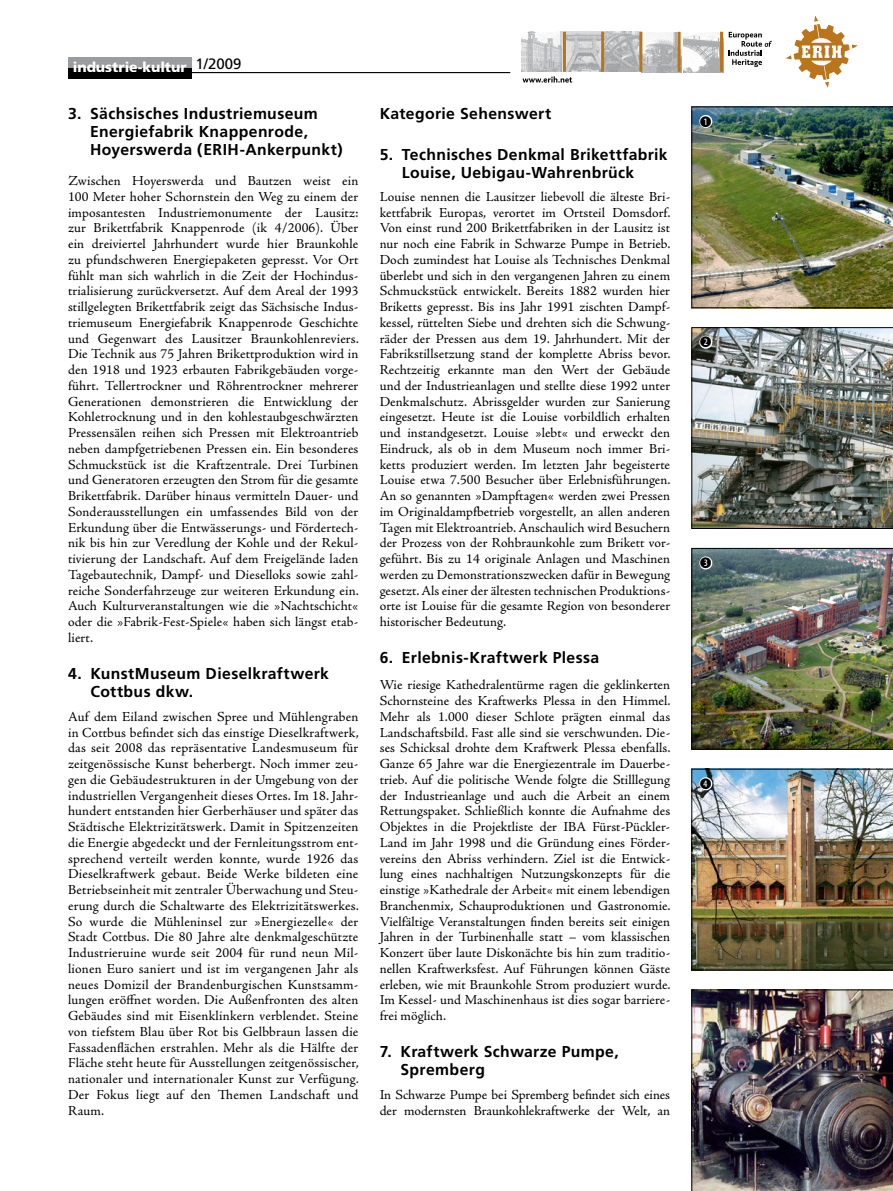
<style>
.page{position:relative;width:893px;height:1191px;background:#fff}
.page>*{position:absolute;margin:0;border:0;box-sizing:border-box;transform-origin:0 0}
.t1{font:700 15.75px/18px "Frutiger";letter-spacing:.025em;color:#000}
.t2{font:15px "Combi Numerals Solid";color:#000}
.t3{font:900 13.95px "Frutiger";color:#fff}
.t4{font:13.8px/15.8px "Adobe Jenson Pro";letter-spacing:.005em;color:#000;text-align:justify}
</style>
<div class="page">
<svg style="left:785px;top:16px;width:73px;height:72px"></svg>
<img style="left:522px;top:32px;width:198px;height:40px">
<hr style="left:563px;top:32px;width:3px;height:40px;background:#ba751c">
<hr style="left:601px;top:32px;width:3px;height:40px;background:#ba751c">
<hr style="left:639px;top:32px;width:3px;height:40px;background:#ba751c">
<hr style="left:678px;top:32px;width:3px;height:40px;background:#ba751c">
<hr style="left:720px;top:32px;width:3px;height:40px;background:#ba751c">
<svg style="left:728px;top:32px;width:44px;height:35px"></svg>
<svg style="left:522px;top:76px;width:50px;height:7px"></svg>
<img style="left:691px;top:106px;width:202px;height:202px">
<img style="left:691px;top:327px;width:202px;height:202px">
<img style="left:691px;top:548px;width:202px;height:201px">
<img style="left:691px;top:769px;width:202px;height:201px">
<img style="left:691px;top:989px;width:202px;height:202px">
<div style="left:68px;top:57px;width:123px;height:11px;background:#9b9c9e"></div>
<div style="left:68px;top:68px;width:123px;height:11px;background:#000"></div>
<hr style="left:68px;top:72px;width:442px;height:1px;background:#000">
<p class="t3" style="left:73px;top:58px;width:170px">industrie-kultur <sup>1/2009</sup></p>
<p class="t1" style="left:90px;top:104px;width:254px;text-indent:-22px">3. Sächsisches Industriemuseum<br>Energiefabrik Knappenrode,<br>Hoyerswerda (ERIH-Ankerpunkt)</p>
<p class="t4" style="left:68px;top:173px;width:292px">Zwischen Hoyerswerda und Bautzen weist ein 100 Meter hoher Schornstein den Weg zu einem der imposantesten Industriemonumente der Lausitz: zur Brikettfabrik Knappenrode (ik 4/2006). Über ein dreiviertel Jahrhundert wurde hier Braunkohle zu pfundschweren Energiepaketen gepresst. Vor Ort fühlt man sich wahrlich in die Zeit der Hochindus&shy;trialisierung zurückversetzt. Auf dem Areal der 1993 stillgelegten Brikettfabrik zeigt das Sächsische Indus&shy;triemuseum Energiefabrik Knappenrode Geschichte und Gegenwart des Lausitzer Braunkohlenreviers.<br>Die Technik aus 75 Jahren Brikettproduktion wird in den 1918 und 1923 erbauten Fabrikgebäuden vorge&shy;führt. Tellertrockner und Röhrentrockner mehrerer Generationen demonstrieren die Entwicklung der Kohletrocknung und in den kohlestaubgeschwärzten Pressensälen reihen sich Pressen mit Elektroantrieb neben dampfgetriebenen Pressen ein. Ein besonderes Schmuckstück ist die Kraftzentrale. Drei Turbinen und Generatoren erzeugten den Strom für die gesamte Brikettfabrik. Darüber hinaus vermitteln Dauer- und Sonderausstellungen ein umfassendes Bild von der Erkundung über die Entwässerungs- und Fördertech&shy;nik bis hin zur Veredlung der Kohle und der Rekul&shy;tivierung der Landschaft. Auf dem Freigelände laden Tagebautechnik, Dampf- und Dieselloks sowie zahl&shy;reiche Sonderfahrzeuge zur weiteren Erkundung ein.<br>Auch Kulturveranstaltungen wie die »Nachtschicht« oder die »Fabrik-Fest-Spiele« haben sich längst etab&shy;liert.</p>
<p class="t1" style="left:90px;top:664px;width:240px;text-indent:-22px">4. KunstMuseum Dieselkraftwerk<br>Cottbus dkw.</p>
<p class="t4" style="left:68px;top:709px;width:292px">Auf dem Eiland zwischen Spree und Mühlengraben in Cottbus befindet sich das einstige Dieselkraftwerk, das seit 2008 das repräsentative Landesmuseum für zeitgenössische Kunst beherbergt. Noch immer zeu&shy;gen die Gebäudestrukturen in der Umgebung von der industriellen Vergangenheit dieses Ortes. Im 18. Jahr&shy;hundert entstanden hier Gerberhäuser und später das Städtische Elektrizitätswerk. Damit in Spitzenzeiten die Energie abgedeckt und der Fernleitungsstrom ent&shy;sprechend verteilt werden konnte, wurde 1926 das Dieselkraftwerk gebaut. Beide Werke bildeten eine Betriebseinheit mit zentraler Überwachung und Steu&shy;erung durch die Schaltwarte des Elektrizitätswerkes.<br>So wurde die Mühleninsel zur »Energiezelle« der Stadt Cottbus. Die 80 Jahre alte denkmalgeschützte Industrieruine wurde seit 2004 für rund neun Mil&shy;lionen Euro saniert und ist im vergangenen Jahr als neues Domizil der Brandenburgischen Kunstsamm&shy;lungen eröffnet worden. Die Außenfronten des alten Gebäudes sind mit Eisenklinkern verblendet. Steine von tiefstem Blau über Rot bis Gelbbraun lassen die Fassadenflächen erstrahlen. Mehr als die Hälfte der Fläche steht heute für Ausstellungen zeitgenössischer, nationaler und internationaler Kunst zur Verfügung.<br>Der Fokus liegt auf den Themen Landschaft und Raum.</p>
<p class="t1" style="left:380px;top:104px;width:173px">Kategorie Sehenswert</p>
<p class="t1" style="left:402px;top:145px;width:267px;text-indent:-22px">5. Technisches Denkmal Brikettfabrik<br>Louise, Uebigau-Wahrenbrück</p>
<p class="t4" style="left:380px;top:189px;width:292px;text-align:left">Louise nennen die Lausitzer liebevoll die älteste Bri&shy;kettfabrik Europas, verortet im Ortsteil Domsdorf.<br>Von einst rund 200 Brikettfabriken in der Lausitz ist nur noch eine Fabrik in Schwarze Pumpe in Betrieb.<br>Doch zumindest hat Louise als Technisches Denkmal überlebt und sich in den vergangenen Jahren zu einem Schmuckstück entwickelt. Bereits 1882 wurden hier Briketts gepresst. Bis ins Jahr 1991 zischten Dampf&shy;kessel, rüttelten Siebe und drehten sich die Schwung&shy;räder der Pressen aus dem 19. Jahrhundert. Mit der Fabrikstillsetzung stand der komplette Abriss bevor.<br>Rechtzeitig erkannte man den Wert der Gebäude und der Industrieanlagen und stellte diese 1992 unter Denkmalschutz. Abrissgelder wurden zur Sanierung eingesetzt. Heute ist die Louise vorbildlich erhalten und instandgesetzt. Louise »lebt« und erweckt den Eindruck, als ob in dem Museum noch immer Bri&shy;ketts produziert werden. Im letzten Jahr begeisterte Louise etwa 7.500 Besucher über Erlebnisführungen.<br>An so genannten »Dampftagen« werden zwei Pressen im Originaldampfbetrieb vorgestellt, an allen anderen Tagen mit Elektroantrieb. Anschaulich wird Besuchern der Prozess von der Rohbraunkohle zum Brikett vor&shy;geführt. Bis zu 14 originale Anlagen und Maschinen werden zu Demonstrationszwecken dafür in Bewegung gesetzt. Als einer der ältesten technischen Produktions&shy;orte ist Louise für die gesamte Region von besonderer historischer Bedeutung.</p>
<p class="t1" style="left:380px;top:649px;width:221px">6. Erlebnis-Kraftwerk Plessa</p>
<p class="t4" style="left:380px;top:677px;width:292px">Wie riesige Kathedralentürme ragen die geklinkerten Schornsteine des Kraftwerks Plessa in den Himmel.<br>Mehr als 1.000 dieser Schlote prägten einmal das Landschaftsbild. Fast alle sind sie verschwunden. Die&shy;ses Schicksal drohte dem Kraftwerk Plessa ebenfalls.<br>Ganze 65 Jahre war die Energiezentrale im Dauerbe&shy;trieb. Auf die politische Wende folgte die Stilllegung der Industrieanlage und auch die Arbeit an einem Rettungspaket. Schließlich konnte die Aufnahme des Objektes in die Projektliste der IBA Fürst-Pückler-Land im Jahr 1998 und die Gründung eines Förder&shy;vereins den Abriss verhindern. Ziel ist die Entwick&shy;lung eines nachhaltigen Nutzungskonzepts für die einstige »Kathedrale der Arbeit« mit einem lebendigen Branchenmix, Schauproduktionen und Gastronomie.<br>Vielfältige Veranstaltungen finden bereits seit einigen Jahren in der Turbinenhalle statt – vom klassischen Konzert über laute Diskonächte bis hin zum traditio&shy;nellen Kraftwerksfest. Auf Führungen können Gäste erleben, wie mit Braunkohle Strom produziert wurde.<br>Im Kessel- und Maschinenhaus ist dies sogar barriere&shy;frei möglich.</p>
<p class="t1" style="left:400px;top:1042px;width:220px;text-indent:-21px">7. Kraftwerk Schwarze Pumpe,<br>Spremberg</p>
<p class="t4" style="left:380px;top:1087px;width:292px">In Schwarze Pumpe bei Spremberg befindet sich eines der modernsten Braunkohlekraftwerke der Welt, an</p>
<p class="t2" style="left:700px;top:113px;width:13px">B</p>
<p class="t2" style="left:700px;top:333px;width:13px">C</p>
<p class="t2" style="left:700px;top:554px;width:13px">D</p>
<p class="t2" style="left:700px;top:775px;width:13px">E</p>
</div>
